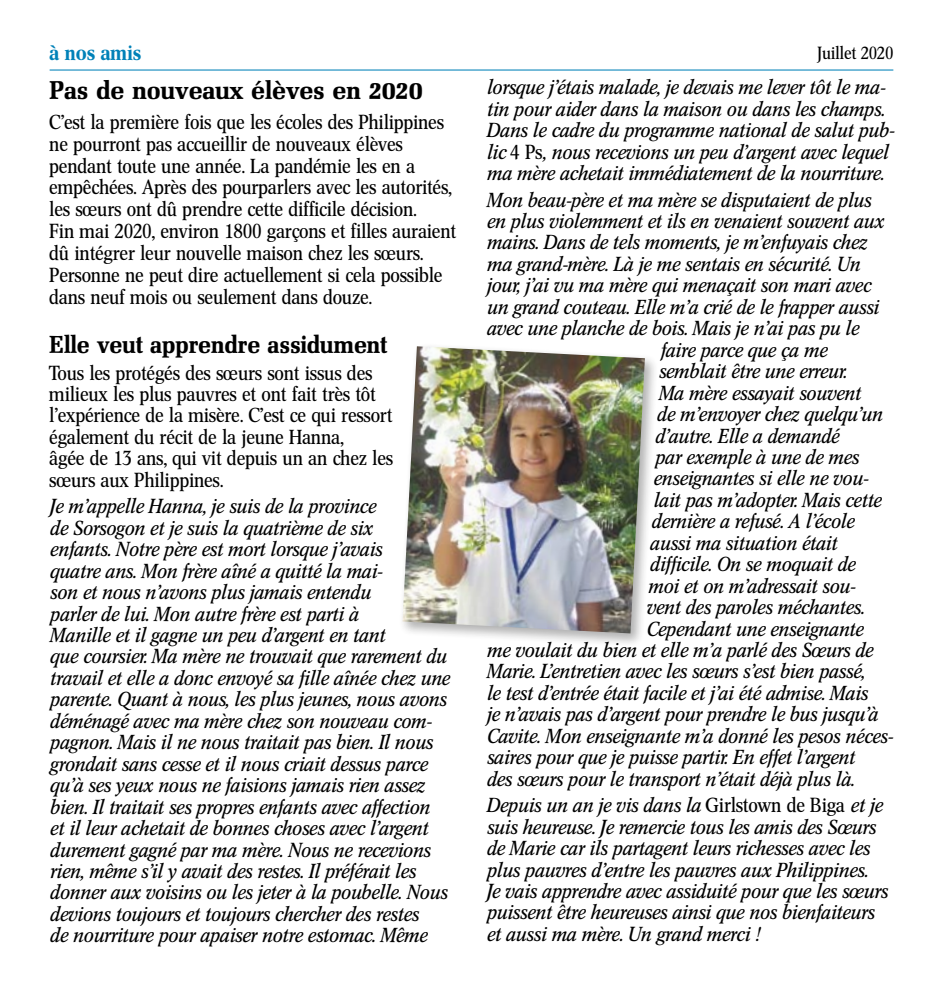
<style>
.page{position:relative;width:943px;height:993px;background:#fff}
.page>*{position:absolute;margin:0;border:0;box-sizing:border-box;transform-origin:0 0}
.t1{font:25.38px "Mel Bol";color:#000}
.t2{font:24.5px "Mel Bol";color:#000;scale:.96 1}
.t3{font:21px "Cnn Med";color:#0081b8}
.t4{font:20.12px/21.3px "Cnn Ita";color:#000;scale:1.05 1}
.t5{font:20.12px/21.9px "Cnn Reg";color:#000;scale:1.05 1}
.t6{font:17.5px "Cnn Reg";color:#000;scale:1.05 1}
.s1{font-family:"Cnn Reg"}
</style>
<div class="page">
<hr style="left:50px;top:69px;width:843px;height:1px;background:#0081b8">
<div style="left:398px;top:342px;width:260px;height:305px;background:#000;opacity:.35"></div>
<img style="left:402px;top:346px;width:243px;height:287px">
<p class="t3" style="left:50px;top:40px;width:93px">à nos amis</p>
<p class="t6" style="left:817px;top:43px;width:74px">Juillet 2020</p>
<p class="t1" style="left:50px;top:76px;width:374px">Pas de nouveaux élèves en 2020</p>
<p class="t5" style="left:50px;top:111px;width:389px">C’est la première fois que les écoles des Philippines ne pourront pas accueillir de nouveaux élèves pendant toute une année. La pandémie les en a empêchées. Après des pourparlers avec les autorités, les sœurs ont dû prendre cette difficile décision.<br>Fin mai 2020, environ 1800 garçons et filles auraient dû intégrer leur nouvelle maison chez les sœurs.<br>Personne ne peut dire actuellement si cela possible dans neuf mois ou seulement dans douze.</p>
<p class="t2" style="left:50px;top:330px;width:353px">Elle veut apprendre assidument</p>
<p class="t5" style="left:50px;top:362px;width:329px;line-height:21.3px">Tous les protégés des sœurs sont issus des milieux les plus pauvres et ont fait très tôt l’expérience de la misère. C’est ce qui ressort également du récit de la jeune Hanna,<br>âgée de 13 ans, qui vit depuis un an chez les sœurs aux Philippines.</p>
<p class="t4" style="left:50px;top:495px;width:382px">Je m’appelle Hanna, je suis de la province<br>de Sorsogon et je suis la quatrième de six<br>enfants. Notre père est mort lorsque j’avais<br>quatre ans. Mon frère aîné a quitté la mai-<br>son et nous n’avons plus jamais entendu<br>parler de lui. Mon autre frère est parti à<br>Manille et il gagne un peu d’argent en tant<br>que coursier. Ma mère ne trouvait que rarement du travail et elle a donc envoyé sa fille aînée chez une parente. Quant à nous, les plus jeunes, nous avons déménagé avec ma mère chez son nouveau com&shy;pagnon. Mais il ne nous traitait pas bien. Il nous grondait sans cesse et il nous criait dessus parce qu’à ses yeux nous ne faisions jamais rien assez bien. Il traitait ses propres enfants avec affection<br>et il leur achetait de bonnes choses avec l’argent durement gagné par ma mère. Nous ne recevions rien, même s’il y avait des restes. Il préférait les donner aux voisins ou les jeter à la poubelle. Nous devions toujours et toujours chercher des restes<br>de nourriture pour apaiser notre estomac. Même</p>
<p class="t4" style="left:486px;top:77px;width:390px">lorsque j’étais malade, je devais me lever tôt le ma&shy;tin pour aider dans la maison ou dans les champs.<br>Dans le cadre du programme national de salut pub&shy;lic <span class="s1">4 Ps</span>, nous recevions un peu d’argent avec lequel ma mère achetait immédiatement de la nourriture.</p>
<p class="t4" style="left:486px;top:189px;width:367px">Mon beau-père et ma mère se disputaient de plus</p>
<p class="t4" style="left:486px;top:210px;width:380px">en plus violemment et ils en venaient souvent aux</p>
<p class="t4" style="left:486px;top:232px;width:364px">mains. Dans de tels moments, je m’enfuyais chez</p>
<p class="t4" style="left:486px;top:253px;width:357px">ma grand-mère. Là je me sentais en sécurité. Un</p>
<p class="t4" style="left:486px;top:275px;width:367px">jour, j’ai vu ma mère qui menaçait son mari avec</p>
<p class="t4" style="left:486px;top:296px;width:375px">un grand couteau. Elle m’a crié de le frapper aussi</p>
<p class="t4" style="left:486px;top:318px;width:356px">avec une planche de bois. Mais je n’ai pas pu le</p>
<p class="t4" style="left:660px;top:339px;width:160px">faire parce que ça me</p>
<p class="t4" style="left:658px;top:360px;width:180px">semblait être une erreur.</p>
<p class="t4" style="left:658px;top:382px;width:194px">Ma mère essayait souvent</p>
<p class="t4" style="left:656px;top:403px;width:216px">de m’envoyer chez quelqu’un</p>
<p class="t4" style="left:655px;top:425px;width:176px">d’autre. Elle a demandé</p>
<p class="t4" style="left:655px;top:446px;width:195px">par exemple à une de mes</p>
<p class="t4" style="left:653px;top:468px;width:207px">enseignantes si elle ne vou-</p>
<p class="t4" style="left:653px;top:489px;width:218px">lait pas m’adopter. Mais cette</p>
<p class="t4" style="left:651px;top:510px;width:194px">dernière a refusé. A l’école</p>
<p class="t4" style="left:649px;top:532px;width:180px">aussi ma situation était</p>
<p class="t4" style="left:649px;top:553px;width:197px">difficile. On se moquait de</p>
<p class="t4" style="left:647px;top:575px;width:199px">moi et on m’adressait sou-</p>
<p class="t4" style="left:646px;top:596px;width:209px">vent des paroles méchantes.</p>
<p class="t4" style="left:646px;top:618px;width:208px">Cependant une enseignante</p>
<p class="t4" style="left:486px;top:639px;width:369px">me voulait du bien et elle m’a parlé des Sœurs de</p>
<p class="t4" style="left:486px;top:661px;width:361px">Marie. L’entretien avec les sœurs s’est bien passé,</p>
<p class="t4" style="left:486px;top:682px;width:364px">le test d’entrée était facile et j’ai été admise. Mais</p>
<p class="t4" style="left:486px;top:703px;width:374px">je n’avais pas d’argent pour prendre le bus jusqu’à</p>
<p class="t4" style="left:486px;top:725px;width:389px">Cavite. Mon enseignante m’a donné les pesos néces-</p>
<p class="t4" style="left:486px;top:746px;width:352px">saires pour que je puisse partir. En effet l’argent</p>
<p class="t4" style="left:486px;top:768px;width:351px">des sœurs pour le transport n’était déjà plus là.</p>
<p class="t4" style="left:486px;top:794px;width:383px">Depuis un an je vis dans la <span class="s1">Girlstown de Biga</span> et je suis heureuse. Je remercie tous les amis des Sœurs de Marie car ils partagent leurs richesses avec les plus pauvres d’entre les pauvres aux Philippines.<br>Je vais apprendre avec assiduité pour que les sœurs puissent être heureuses ainsi que nos bienfaiteurs et aussi ma mère. Un grand merci !</p>
</div>
